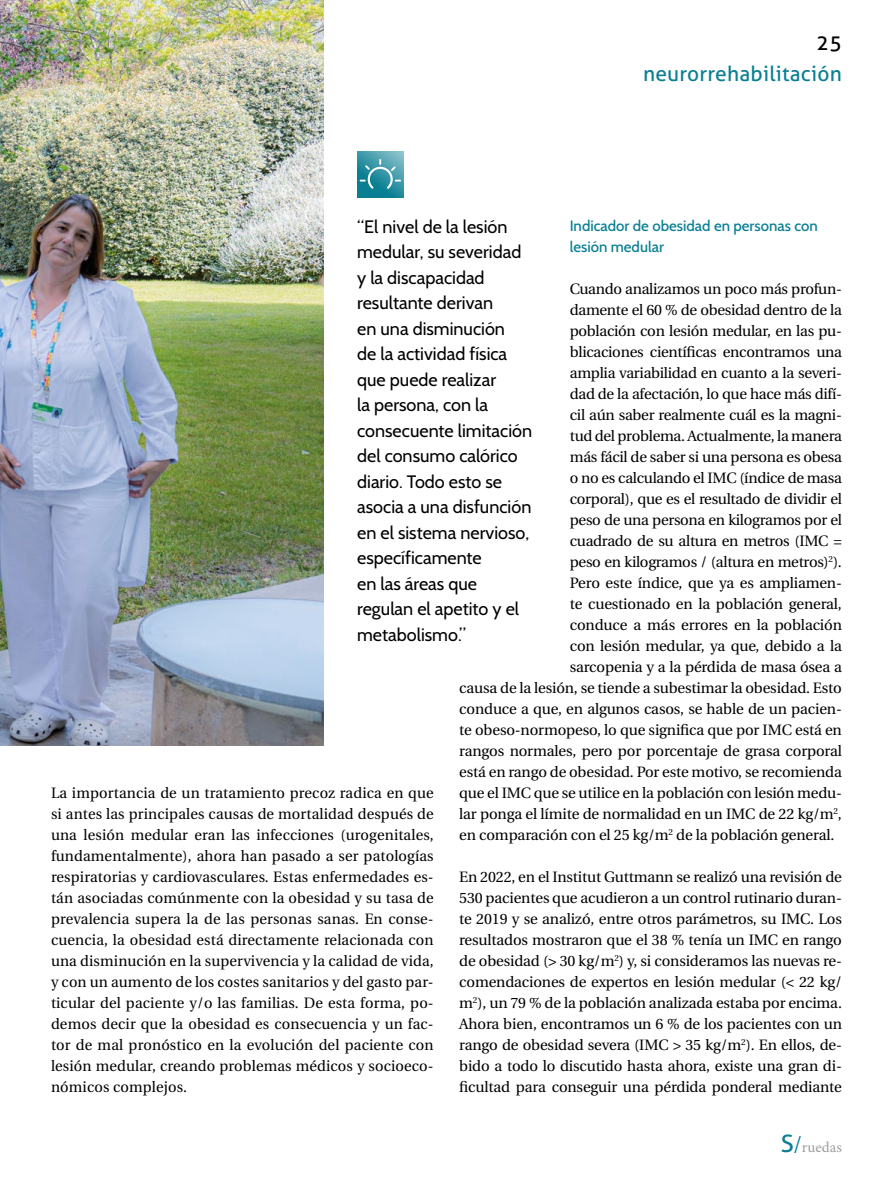
<style>
.page{position:relative;width:893px;height:1195px;background:#fff}
.page>*{position:absolute;margin:0;border:0;box-sizing:border-box;transform-origin:0 0}
.t1{font:21px "Aller";letter-spacing:.01em;color:#0a7f93}
.t2{font:21px "Aller";color:#000}
.t3{font:18px/25.5px "Cabin";color:#000}
.t4{font:15px/21px "Utopia";letter-spacing:-.01em;color:#000;text-align:justify}
.t5{font:500 15px/21px "Cabin";color:#0a7f93}
.t6{font:15px "Minion Pro";letter-spacing:.005em;color:#9d9d9c}
.s1{font-family:"Aller";font-size:24px;color:#0a7f93}
.s2{font-size:24px;color:#0a7f93}
</style>
<div class="page">
<img style="left:0;top:0;width:323px;height:745px">
<svg style="left:357px;top:151px;width:47px;height:47px"></svg>
<svg style="left:360px;top:159px;width:41px;height:30px"></svg>
<h1 class="t2" style="left:816px;top:29px;width:27px">25</h1>
<h1 class="t1" style="left:643px;top:61px;width:200px">neurorrehabilitación</h1>
<p class="t3" style="left:357px;top:213px;width:176px">“El nivel de la lesión medular, su severidad y la discapacidad resultante derivan<br>en una disminución<br>de la actividad física que puede realizar<br>la persona, con la consecuente limitación del consumo calórico diario. Todo esto se asocia a una disfunción en el sistema nervioso, específicamente<br>en las áreas que regulan el apetito y el metabolismo.”</p>
<p class="t5" style="left:570px;top:215px;width:249px">Indicador de obesidad en personas con lesión medular</p>
<p class="t4" style="left:570px;top:279px;width:274px">Cuando analizamos un poco más profun-</p>
<p class="t4" style="left:570px;top:300px;width:274px">damente el 60 % de obesidad dentro de la</p>
<p class="t4" style="left:570px;top:321px;width:274px">población con lesión medular, en las pu-</p>
<p class="t4" style="left:570px;top:342px;width:274px">blicaciones científicas encontramos una</p>
<p class="t4" style="left:570px;top:363px;width:274px">amplia variabilidad en cuanto a la severi-</p>
<p class="t4" style="left:570px;top:384px;width:274px">dad de la afectación, lo que hace más difí-</p>
<p class="t4" style="left:570px;top:405px;width:274px">cil aún saber realmente cuál es la magni-</p>
<p class="t4" style="left:570px;top:426px;width:274px">tud del problema. Actualmente, la manera</p>
<p class="t4" style="left:570px;top:447px;width:274px">más fácil de saber si una persona es obesa</p>
<p class="t4" style="left:570px;top:468px;width:274px">o no es calculando el IMC (índice de masa</p>
<p class="t4" style="left:570px;top:489px;width:274px">corporal), que es el resultado de dividir el</p>
<p class="t4" style="left:570px;top:510px;width:274px">peso de una persona en kilogramos por el</p>
<p class="t4" style="left:570px;top:531px;width:274px">cuadrado de su altura en metros (IMC =</p>
<p class="t4" style="left:570px;top:552px;width:274px">peso en kilogramos / (altura en metros)<sup>2</sup>).</p>
<p class="t4" style="left:570px;top:573px;width:274px">Pero este índice, que ya es ampliamen-</p>
<p class="t4" style="left:570px;top:594px;width:274px">te cuestionado en la población general,</p>
<p class="t4" style="left:570px;top:615px;width:274px">conduce a más errores en la población</p>
<p class="t4" style="left:570px;top:636px;width:274px">con lesión medular, ya que, debido a la</p>
<p class="t4" style="left:570px;top:657px;width:274px">sarcopenia y a la pérdida de masa ósea a</p>
<p class="t4" style="left:459px;top:678px;width:384px">causa de la lesión, se tiende a subestimar la obesidad. Esto</p>
<p class="t4" style="left:459px;top:699px;width:384px">conduce a que, en algunos casos, se hable de un pacien-</p>
<p class="t4" style="left:459px;top:720px;width:384px">te obeso-normopeso, lo que significa que por IMC está en</p>
<p class="t4" style="left:459px;top:741px;width:384px">rangos normales, pero por porcentaje de grasa corporal</p>
<p class="t4" style="left:459px;top:762px;width:384px">está en rango de obesidad. Por este motivo, se recomienda</p>
<p class="t4" style="left:459px;top:783px;width:384px">que el IMC que se utilice en la población con lesión medu-</p>
<p class="t4" style="left:459px;top:804px;width:384px">lar ponga el límite de normalidad en un IMC de 22 kg/m<sup>2</sup>,</p>
<p class="t4" style="left:459px;top:825px;width:377px">en comparación con el 25 kg/m<sup>2</sup> de la población general.</p>
<p class="t4" style="left:459px;top:867px;width:384px">En 2022, en el Institut Guttmann se realizó una revisión de 530 pacientes que acudieron a un control rutinario duran&shy;te 2019 y se analizó, entre otros parámetros, su IMC. Los resultados mostraron que el 38 % tenía un IMC en rango de obesidad (&gt; 30 kg/m<sup>2</sup>) y, si consideramos las nuevas re&shy;comendaciones de expertos en lesión medular (&lt; 22 kg/ m<sup>2</sup>), un 79 % de la población analizada estaba por encima.<br>Ahora bien, encontramos un 6 % de los pacientes con un rango de obesidad severa (IMC &gt; 35 kg/m<sup>2</sup>). En ellos, de&shy;bido a todo lo discutido hasta ahora, existe una gran di&shy;ficultad para conseguir una pérdida ponderal mediante</p>
<p class="t4" style="left:51px;top:783px;width:384px">La importancia de un tratamiento precoz radica en que si antes las principales causas de mortalidad después de una lesión medular eran las infecciones (urogenitales, fundamentalmente), ahora han pasado a ser patologías respiratorias y cardiovasculares. Estas enfermedades es&shy;tán asociadas comúnmente con la obesidad y su tasa de prevalencia supera la de las personas sanas. En conse&shy;cuencia, la obesidad está directamente relacionada con una disminución en la supervivencia y la calidad de vida, y con un aumento de los costes sanitarios y del gasto par&shy;ticular del paciente y/o las familias. De esta forma, po&shy;demos decir que la obesidad es consecuencia y un fac&shy;tor de mal pronóstico en la evolución del paciente con lesión medular, creando problemas médicos y socioeco&shy;nómicos complejos.</p>
<p class="t6" style="left:781px;top:1137px;width:63px"><span class="s1">S</span><span class="s2">/</span>ruedas</p>
</div>
